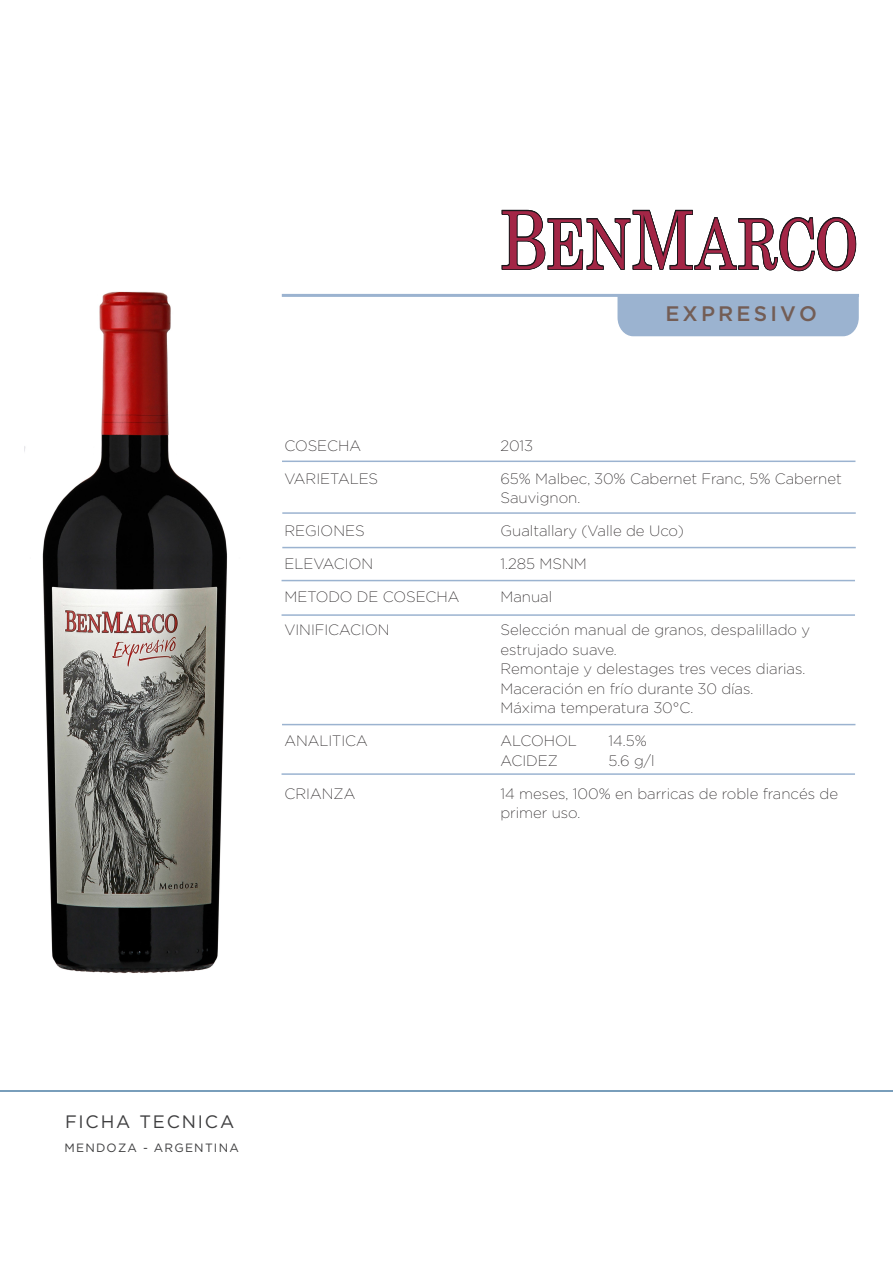
<style>
.page{position:relative;width:893px;height:1263px;background:#fff}
.page>*{position:absolute;margin:0;border:0;box-sizing:border-box;transform-origin:0 0}
.t1{font:500 21px "Gotham";letter-spacing:.15em;color:#735d55}
.t2{font:18px "Gotham";letter-spacing:.1em;color:#3e3e3f}
.t3{font:300 15px/19.5px "Gotham Ex";color:#231f20}
.t4{font:12px "Gotham";letter-spacing:.1em;color:#3e3e3f}
</style>
<div class="page">
<div style="left:617px;top:297px;width:242px;height:40px;background:#9bb3d0"></div>
<hr style="left:282px;top:294px;width:577px;height:3px;background:#9bb3d0">
<hr style="left:282px;top:461px;width:573px;height:1px;background:#9bb3d0">
<hr style="left:282px;top:724px;width:573px;height:1px;background:#9bb3d0">
<hr style="left:282px;top:547px;width:574px;height:1px;background:#9bb3d0">
<hr style="left:282px;top:580px;width:573px;height:1px;background:#9bb3d0">
<hr style="left:282px;top:614px;width:573px;height:2px;background:#9bb3d0">
<hr style="left:282px;top:773px;width:573px;height:2px;background:#9bb3d0">
<svg style="left:501px;top:209px;width:356px;height:63px"></svg>
<hr style="left:0;top:1090px;width:893px;height:2px;background:#799ebb">
<hr style="left:282px;top:512px;width:574px;height:2px;background:#9bb3d0">
<img style="left:24px;top:291px;width:203px;height:683px">
<h1 class="t1" style="left:665px;top:301px;width:153px">EXPRESIVO</h1>
<p class="t3" style="left:284px;top:435px;width:78px">COSECHA</p>
<p class="t3" style="left:500px;top:435px;width:34px">2013</p>
<p class="t3" style="left:284px;top:468px;width:95px">VARIETALES</p>
<p class="t3" style="left:500px;top:468px;width:343px">65% Malbec, 30% Cabernet Franc, 5% Cabernet<br>Sauvignon.</p>
<p class="t3" style="left:284px;top:521px;width:82px">REGIONES</p>
<p class="t3" style="left:500px;top:521px;width:185px">Gualtallary (Valle de Uco)</p>
<p class="t3" style="left:284px;top:554px;width:90px">ELEVACION</p>
<p class="t3" style="left:500px;top:554px;width:88px">1.285 MSNM</p>
<p class="t3" style="left:284px;top:587px;width:177px">METODO DE COSECHA</p>
<p class="t3" style="left:500px;top:587px;width:53px">Manual</p>
<p class="t3" style="left:284px;top:620px;width:107px">VINIFICACION</p>
<p class="t3" style="left:500px;top:620px;width:311px">Selección manual de granos, despalillado y estrujado suave.<br>Remontaje y delestages tres veces diarias.<br>Maceración en frío durante 30 días.<br>Máxima temperatura 30°C.</p>
<p class="t3" style="left:284px;top:731px;width:85px">ANALITICA</p>
<p class="t3" style="left:500px;top:731px;width:78px">ALCOHOL</p>
<p class="t3" style="left:608px;top:731px;width:40px">14.5%</p>
<p class="t3" style="left:500px;top:750px;width:59px">ACIDEZ</p>
<p class="t3" style="left:608px;top:750px;width:48px">5.6 g/l</p>
<p class="t3" style="left:284px;top:783px;width:72px">CRIANZA</p>
<p class="t3" style="left:500px;top:783px;width:339px">14 meses, 100% en barricas de roble francés de primer uso.</p>
<p class="t2" style="left:65px;top:1112px;width:171px">FICHA TECNICA</p>
<p class="t4" style="left:64px;top:1141px;width:176px">MENDOZA - ARGENTINA</p>
</div>
